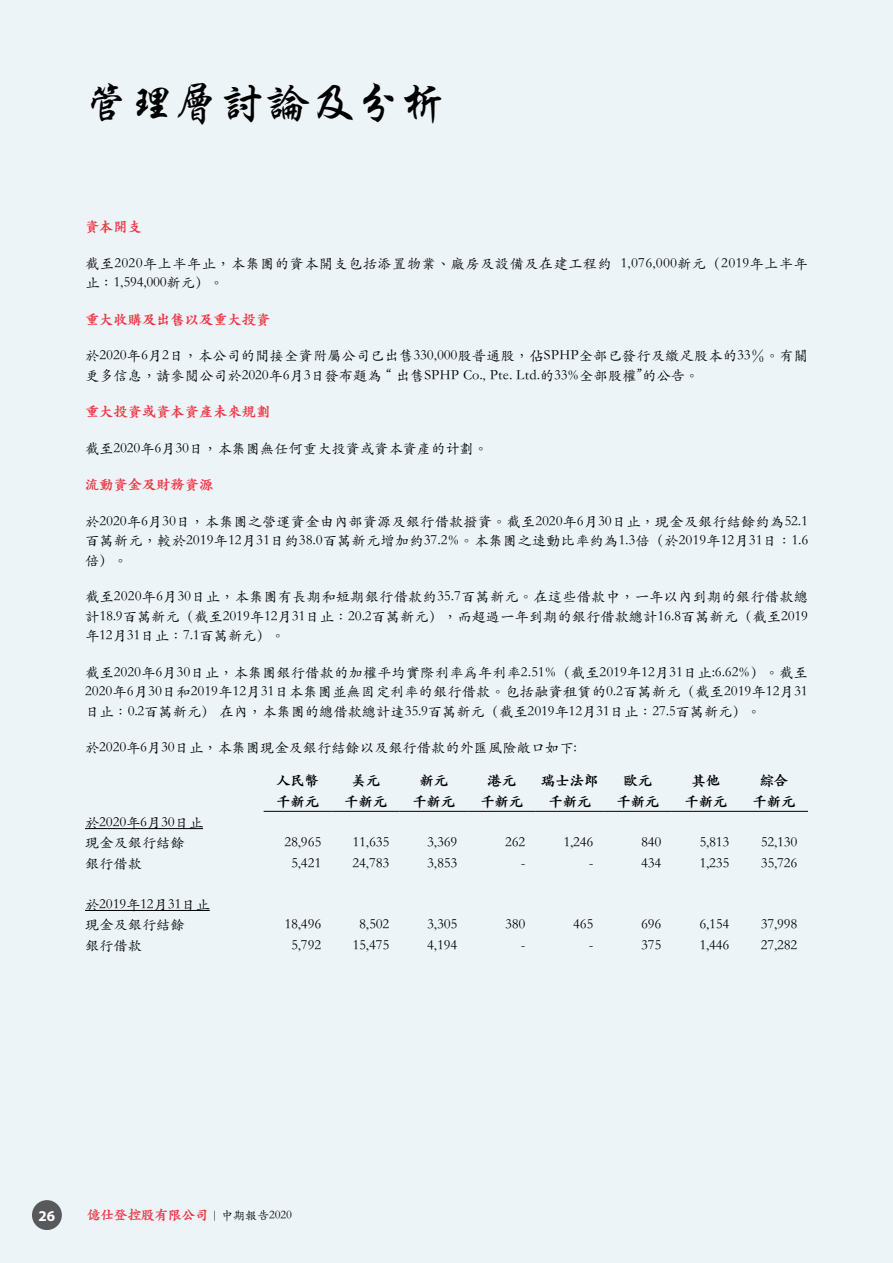
<style>
.page{position:relative;width:893px;height:1263px;background:#ecf4f8}
.page>*{position:absolute;margin:0;border:0;box-sizing:border-box;transform-origin:0 0}
.t1{font:45px "FZXKFW GB1 0";color:#000}
.t2{font:700 15px "Myriad Pro";color:#fff}
.t3{font:14.25px/19.5px "ST Kaiti TC";color:#000}
.t4{font:14.25px/19.5px "ST Kaiti TC";letter-spacing:.03em;color:#000}
.t5{font:900 14.25px "ST Kaiti TC";color:#000}
.t6{font:900 14.25px "ST Kaiti TC";color:#ee3441}
.t7{font:900 13.5px "ST Kaiti TC";color:#ee3441}
.s1{font-weight:400;font-size:12px;color:#000}
</style>
<div class="page">
<div style="left:32px;top:1200px;width:30px;height:30px;background:#58595b;border-radius:50%"></div>
<hr style="left:264px;top:811px;width:68px;height:1px;background:#000">
<hr style="left:332px;top:811px;width:68px;height:1px;background:#000">
<hr style="left:400px;top:811px;width:68px;height:1px;background:#000">
<hr style="left:468px;top:811px;width:68px;height:1px;background:#000">
<hr style="left:536px;top:811px;width:68px;height:1px;background:#000">
<hr style="left:604px;top:811px;width:68px;height:1px;background:#000">
<hr style="left:672px;top:811px;width:68px;height:1px;background:#000">
<hr style="left:740px;top:811px;width:68px;height:1px;background:#000">
<hr style="left:85px;top:828px;width:118px;height:1px;background:#000">
<hr style="left:85px;top:910px;width:125px;height:1px;background:#000">
<h1 class="t1" style="left:85px;top:80px;width:361px">管理层讨论及分析</h1>
<p class="t6" style="left:85px;top:218px;width:58px">資本開支</p>
<p class="t4" style="left:85px;top:253px;width:724px">截至2020年上半年止，本集團的資本開支包括添置物業、廠房及設備及在建工程約 1,076,000新元（2019年上半年止：1,594,000新元）。</p>
<p class="t6" style="left:85px;top:311px;width:187px">重大收購及出售以及重大投資</p>
<p class="t3" style="left:85px;top:346px;width:724px">於2020年6月2日，本公司的間接全資附屬公司已出售330,000股普通股，佔SPHP全部已發行及繳足股本的33％。有關更多信息，請參閱公司於2020年6月3日發布題為“出售SPHP Co., Pte. Ltd.的33%全部股權”的公告。</p>
<p class="t6" style="left:85px;top:403px;width:187px">重大投資或資本資產未來規劃</p>
<p class="t3" style="left:85px;top:438px;width:405px">截至2020年6月30日，本集團無任何重大投資或資本資產的计劃。</p>
<p class="t6" style="left:85px;top:476px;width:130px">流動資金及財務資源</p>
<p class="t3" style="left:85px;top:511px;width:725px;text-align:justify">於2020年6月30日，本集團之營運資金由內部資源及銀行借款撥資。截至2020年6月30日止，現金及銀行結餘約為52.1百萬新元，較於2019年12月31日約38.0百萬新元增加約37.2%。本集團之速動比率約為1.3倍（於2019年12月31日：1.6倍）。</p>
<p class="t3" style="left:85px;top:587px;width:724px;text-align:justify">截至2020年6月30日止，本集團有長期和短期銀行借款約35.7百萬新元。在這些借款中，一年以內到期的銀行借款總計18.9百萬新元（截至2019年12月31日止：20.2百萬新元），而超過一年到期的銀行借款總計16.8百萬新元（截至2019年12月31日止：7.1百萬新元）。</p>
<p class="t3" style="left:85px;top:662px;width:724px;text-align:justify">截至2020年6月30日止，本集團銀行借款的加權平均實際利率爲年利率2.51%（截至2019年12月31日止:6.62%）。截至2020年6月30日和2019年12月31日本集團並無固定利率的銀行借款。包括融資租賃的0.2百萬新元（截至2019年12月31日止：0.2百萬新元） 在內，本集團的總借款總計達35.9百萬新元（截至2019年12月31日止：27.5百萬新元）。</p>
<p class="t3" style="left:85px;top:738px;width:493px">於2020年6月30日止，本集團現金及銀行結餘以及銀行借款的外匯風險敞口如下:</p>
<p class="t5" style="left:276px;top:772px;width:44px">人民幣</p>
<p class="t5" style="left:351px;top:772px;width:30px">美元</p>
<p class="t5" style="left:419px;top:772px;width:30px">新元</p>
<p class="t5" style="left:487px;top:772px;width:30px">港元</p>
<p class="t5" style="left:541px;top:772px;width:58px">瑞⼠法郎</p>
<p class="t5" style="left:624px;top:772px;width:30px">歐元</p>
<p class="t5" style="left:692px;top:772px;width:30px">其他</p>
<p class="t5" style="left:760px;top:772px;width:30px">綜合</p>
<p class="t5" style="left:276px;top:793px;width:44px">千新元</p>
<p class="t5" style="left:344px;top:793px;width:44px">千新元</p>
<p class="t5" style="left:412px;top:793px;width:44px">千新元</p>
<p class="t5" style="left:480px;top:793px;width:44px">千新元</p>
<p class="t5" style="left:548px;top:793px;width:44px">千新元</p>
<p class="t5" style="left:616px;top:793px;width:44px">千新元</p>
<p class="t5" style="left:684px;top:793px;width:44px">千新元</p>
<p class="t5" style="left:752px;top:793px;width:44px">千新元</p>
<p class="t3" style="left:85px;top:811px;width:120px;line-height:20.4px">於2020年6月30日止現金及銀行結餘</p>
<p class="t3" style="left:284px;top:832px;width:38px">28,965</p>
<p class="t3" style="left:353px;top:832px;width:38px">11,635</p>
<p class="t3" style="left:427px;top:832px;width:31px">3,369</p>
<p class="t3" style="left:505px;top:832px;width:22px">262</p>
<p class="t3" style="left:563px;top:832px;width:31px">1,246</p>
<p class="t3" style="left:641px;top:832px;width:22px">840</p>
<p class="t3" style="left:699px;top:832px;width:31px">5,813</p>
<p class="t3" style="left:761px;top:832px;width:38px">52,130</p>
<p class="t3" style="left:85px;top:853px;width:59px">銀行借款</p>
<p class="t3" style="left:291px;top:853px;width:31px">5,421</p>
<p class="t3" style="left:352px;top:853px;width:38px">24,783</p>
<p class="t3" style="left:427px;top:853px;width:31px">3,853</p>
<p class="t3" style="left:521px;top:853px;width:6px">-</p>
<p class="t3" style="left:589px;top:853px;width:6px">-</p>
<p class="t3" style="left:641px;top:853px;width:22px">434</p>
<p class="t3" style="left:699px;top:853px;width:31px">1,235</p>
<p class="t3" style="left:761px;top:853px;width:38px">35,726</p>
<p class="t3" style="left:85px;top:893px;width:126px;line-height:20.4px">於2019年12月31日止現金及銀行結餘</p>
<p class="t3" style="left:284px;top:914px;width:38px">18,496</p>
<p class="t3" style="left:359px;top:914px;width:31px">8,502</p>
<p class="t3" style="left:427px;top:914px;width:31px">3,305</p>
<p class="t3" style="left:505px;top:914px;width:22px">380</p>
<p class="t3" style="left:573px;top:914px;width:22px">465</p>
<p class="t3" style="left:641px;top:914px;width:22px">696</p>
<p class="t3" style="left:699px;top:914px;width:31px">6,154</p>
<p class="t3" style="left:761px;top:914px;width:38px">37,998</p>
<p class="t3" style="left:85px;top:935px;width:59px">銀行借款</p>
<p class="t3" style="left:291px;top:935px;width:31px">5,792</p>
<p class="t3" style="left:352px;top:935px;width:38px">15,475</p>
<p class="t3" style="left:427px;top:935px;width:31px">4,194</p>
<p class="t3" style="left:521px;top:935px;width:6px">-</p>
<p class="t3" style="left:589px;top:935px;width:6px">-</p>
<p class="t3" style="left:641px;top:935px;width:22px">375</p>
<p class="t3" style="left:699px;top:935px;width:31px">1,446</p>
<p class="t3" style="left:761px;top:935px;width:38px">27,282</p>
<p class="t2" style="left:39px;top:1206px;width:18px">26</p>
<p class="t7" style="left:87px;top:1206px;width:206px">億仕登控股有限公司 <span class="s1">| 中期報告2020</span></p>
</div>
